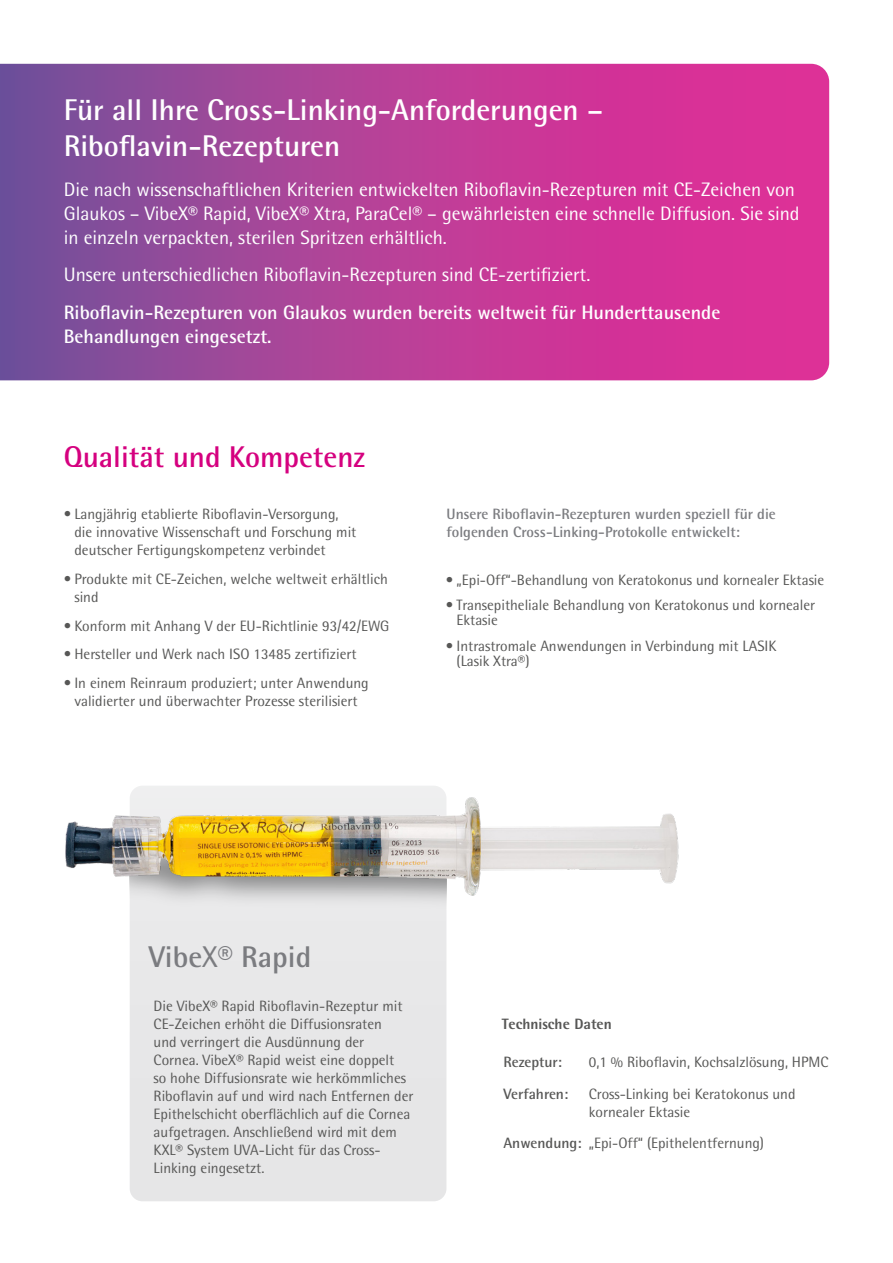
<style>
.page{position:relative;width:893px;height:1263px;background:#fff}
.page>*{position:absolute;margin:0;border:0;box-sizing:border-box;transform-origin:0 0}
.t1{font:700 30px/36px "Rotis Semi Sans Std";color:#fff}
.t2{font:700 30px "Rotis Semi Sans Std";color:#d5007f}
.t3{font:700 30px "Rotis Semi Sans Std";color:#7b7c80}
.t4{font:19.5px/24px "Rotis Semi Sans Std";color:#fff}
.t5{font:700 19.5px/24px "Rotis Semi Sans Std";color:#fff}
.t6{font:15px/18px "Rotis Semi Sans Std";color:#575756}
.t7{font:700 15px/18px "Rotis Semi Sans Std";color:#7b7c80}
.t8{font:700 15px "Rotis Semi Sans Std";color:#575756}
.t9{font:800 15px "Rotis Semi Sans Std";color:#575756}
.s1{font-weight:400}
.s2{font-weight:700}
</style>
<div class="page">
<div style="left:130px;top:786px;width:316px;height:415px;background:#e7e7e8;border-radius:13px"></div>
<img style="left:65px;top:786px;width:614px;height:132px">
<svg style="left:0;top:64px;width:829px;height:316px;background:#b43e98"></svg>
<h1 class="t1" style="left:64px;top:91px;width:541px">Für all Ihre Cross-Linking-Anforderungen –<br>Riboflavin‑Rezepturen</h1>
<p class="t4" style="left:64px;top:177px;width:737px">Die nach wissenschaftlichen Kriterien entwickelten Riboflavin-Rezepturen mit CE-Zeichen von<br>Glaukos – VibeX® Rapid, VibeX® Xtra, ParaCel® – gewährleisten eine schnelle Diffusion. Sie sind in einzeln verpackten, sterilen Spritzen erhältlich.</p>
<h2 class="t4" style="left:64px;top:263px;width:528px">Unsere unterschiedlichen Riboflavin-Rezepturen sind CE-zertifiziert.</h2>
<h2 class="t5" style="left:64px;top:300px;width:658px">Riboflavin-Rezepturen von Glaukos wurden bereits weltweit für Hunderttausende<br>Behandlungen eingesetzt.</h2>
<h1 class="t2" style="left:64px;top:439px;width:303px">Qualität und Kompetenz</h1>
<p class="t6" style="left:74px;top:505px;width:284px;text-indent:-11px">• Langjährig etablierte Riboflavin-Versorgung, die innovative Wissenschaft und Forschung mit deutscher Fertigungskompetenz verbindet</p>
<p class="t6" style="left:74px;top:570px;width:315px;text-indent:-11px">• Produkte mit CE-Zeichen, welche weltweit erhältlich sind</p>
<p class="t6" style="left:64px;top:616px;width:327px">• Konform mit Anhang V der EU-Richtlinie 93/42/EWG</p>
<p class="t6" style="left:64px;top:645px;width:294px">• Hersteller und Werk nach ISO 13485 zertifiziert</p>
<p class="t6" style="left:64px;top:674px;width:306px;text-align:center">• In einem Reinraum produziert; unter Anwendung validierter und überwachter Prozesse sterilisiert</p>
<p class="t7" style="left:446px;top:505px;width:331px">Unsere Riboflavin-Rezepturen wurden speziell für die folgenden Cross-Linking-Protokolle entwickelt:</p>
<p class="t6" style="left:446px;top:571px;width:380px">• „Epi-Off“-Behandlung von Keratokonus und kornealer Ektasie</p>
<p class="t6" style="left:457px;top:598px;width:360px;line-height:15px;text-indent:-11px">• Transepitheliale Behandlung von Keratokonus und kornealer<br>Ektasie</p>
<p class="t6" style="left:457px;top:638px;width:321px;line-height:15px;text-indent:-11px">• Intrastromale Anwendungen in Verbindung mit LASIK (Lasik Xtra®)</p>
<h1 class="t3" style="left:149px;top:939px;width:164px">Vibe<span class="s1">X</span>® Rapid</h1>
<p class="t6" style="left:154px;top:997px;width:261px">Die VibeX® Rapid Riboflavin-Rezeptur mit CE-Zeichen erhöht die Diffusionsraten<br>und verringert die Ausdünnung der<br>Cornea. VibeX® Rapid weist eine doppelt<br>so hohe Diffusionsrate wie herkömmliches Riboflavin auf und wird nach Entfernen der Epithelschicht oberflächlich auf die Cornea aufgetragen. Anschließend wird mit dem KXL® System UVA-Licht für das Cross-Linking eingesetzt.</p>
<p class="t9" style="left:502px;top:1014px;width:112px">Technische Daten</p>
<p class="t8" style="left:503px;top:1053px;width:60px">Rezeptur:</p>
<p class="t6" style="left:589px;top:1053px;width:241px">0,1 % Riboflavin, Kochsalzlösung, HPMC</p>
<p class="t8" style="left:503px;top:1084px;width:66px">Verfahren:</p>
<p class="t6" style="left:589px;top:1084px;width:208px">Cross-Linking bei Keratokonus und kornealer Ektasie</p>
<p class="t6" style="left:503px;top:1134px;width:262px"><span class="s2">Anwendung:</span> „Epi-Off“ (Epithelentfernung)</p>
</div>
